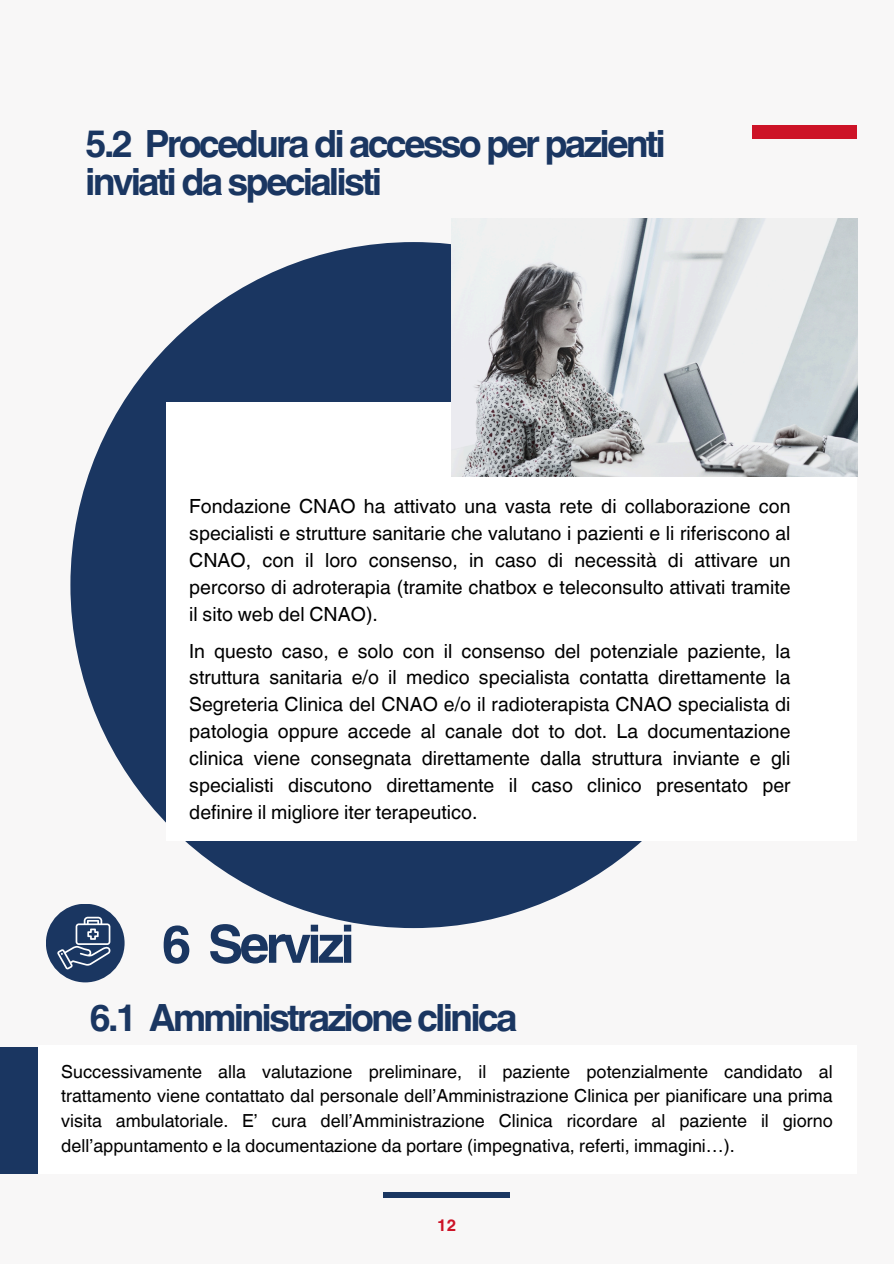
<style>
.page{position:relative;width:894px;height:1264px;background:#fff}
.page>*{position:absolute;margin:0;border:0;box-sizing:border-box;transform-origin:0 0}
.t1{font:700 52.5px "Helvetica World";letter-spacing:-.075em;color:#1a3661}
.t2{font:700 37.5px/37.2px "Helvetica World";letter-spacing:-.075em;color:#1a3661}
.t3{font:19.5px/26.8px "Helvetica World";color:#000;text-align:justify}
.t4{font:18px/24.8px "Helvetica World";color:#000;text-align:justify}
.t5{font:700 16.5px "Helvetica World";color:#cd1327}
</style>
<div class="page">
<div style="left:0;top:0;width:893px;height:1263px;background:#f8f7f7"></div>
<div style="left:70px;top:242px;width:686px;height:686px;background:#1a3661;border-radius:50%"></div>
<div style="left:166px;top:402px;width:690px;height:438px;background:#fff"></div>
<div style="left:751px;top:125px;width:105px;height:13px;background:#cd1327"></div>
<div style="left:0;top:1047px;width:54px;height:127px;background:#1a3661"></div>
<img style="left:452px;top:218px;width:405px;height:258px">
<div style="left:46px;top:903px;width:78px;height:79px;background:#1a3661;border-radius:50%"></div>
<svg style="left:57px;top:916px;width:54px;height:53px"></svg>
<div style="left:38px;top:1045px;width:818px;height:129px;background:#fff"></div>
<div style="left:383px;top:1192px;width:127px;height:5px;background:#1a3661"></div>
<p class="t2" style="left:85px;top:122px;width:582px">5.2 Procedura di accesso per pazienti inviati da specialisti</p>
<h2 class="t3" style="left:189px;top:493px;width:602px">Fondazione CNAO ha attivato una vasta rete di collaborazione con specialisti e strutture sanitarie che valutano i pazienti e li riferiscono al CNAO, con il loro consenso, in caso di necessità di attivare un percorso di adroterapia (tramite chatbox e teleconsulto attivati tramite il sito web del CNAO).</h2>
<p class="t3" style="left:189px;top:637px;width:602px">In questo caso, e solo con il consenso del potenziale paziente, la struttura sanitaria e/o il medico specialista contatta direttamente la Segreteria Clinica del CNAO e/o il radioterapista CNAO specialista di patologia oppure accede al canale dot to dot. La documentazione clinica viene consegnata direttamente dalla struttura inviante e gli specialisti discutono direttamente il caso clinico presentato per definire il migliore iter terapeutico.</p>
<p class="t1" style="left:161px;top:901px;width:195px">6 Servizi</p>
<p class="t2" style="left:89px;top:995px;width:429px">6.1 Amministrazione clinica</p>
<h1 class="t4" style="left:61px;top:1058px;width:772px">Successivamente alla valutazione preliminare, il paziente potenzialmente candidato al trattamento viene contattato dal personale dell’Amministrazione Clinica per pianificare una prima visita ambulatoriale. E’ cura dell’Amministrazione Clinica ricordare al paziente il giorno dell’appuntamento e la documentazione da portare (impegnativa, referti, immagini…).</h1>
<h2 class="t5" style="left:437px;top:1211px;width:20px">12</h2>
</div>
